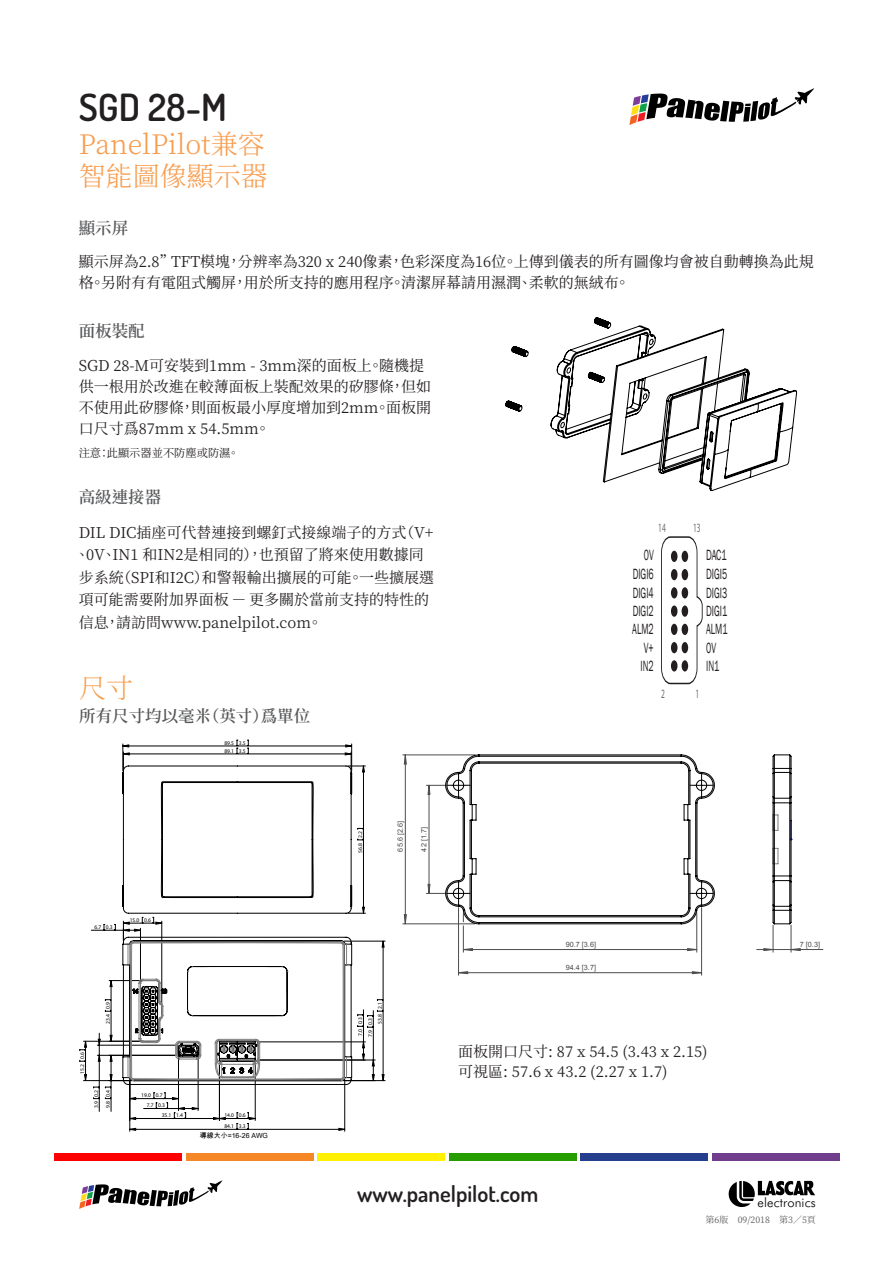
<style>
.page{position:relative;width:893px;height:1263px;background:#fff}
.page>*{position:absolute;margin:0;border:0;box-sizing:border-box;transform-origin:0 0}
.t1{font:600 37.5px "Dosis";color:#231f20}
.t2{font:300 27px/32.4px "Source Han Serif TC";color:#f89d4e}
.t3{font:600 22.5px "Dosis";color:#231f20}
.t4{font:600 16.5px "Source Han Serif TC";color:#57585a}
.t5{font:15.15px/18.5px "Franklin Gothic";color:#231f20;scale:.58 1}
.t6{font:15px/21px "Source Han Serif TC";color:#231f20}
.t7{font:300 12.9px "Futura BT";letter-spacing:.01em;color:#000}
.t8{font:12.75px "Myriad Pro";color:#6c6d70;scale:.58 1}
.t9{font:11.25px "Source Han Serif TC";color:#231f20}
.t10{font:9px "Source Han Serif TC";color:#57585a}
.t11{font:7.2px "Arial";color:#4d4d4d}
.t12{font:7.05px "Arial Unicode MS";color:#000}
.t13{font:5.55px "Arial";color:#000}
</style>
<div class="page">
<div style="left:55px;top:1153px;width:127px;height:8px;background:#f00"></div>
<div style="left:449px;top:1153px;width:128px;height:8px;background:#269e00"></div>
<div style="left:186px;top:1153px;width:128px;height:8px;background:#f58726"></div>
<div style="left:580px;top:1153px;width:128px;height:8px;background:#253f8e"></div>
<div style="left:317px;top:1153px;width:128px;height:8px;background:#fff101"></div>
<div style="left:712px;top:1153px;width:127px;height:8px;background:#713e8d"></div>
<svg style="left:729px;top:1181px;width:86px;height:26px"></svg>
<svg style="left:79px;top:1180px;width:144px;height:29px"></svg>
<svg style="left:629px;top:88px;width:185px;height:37px"></svg>
<svg style="left:505px;top:317px;width:292px;height:174px"></svg>
<svg style="left:661px;top:536px;width:42px;height:149px"></svg>
<hr style="left:344px;top:941px;width:41px;height:1px;background:#000">
<hr style="left:344px;top:1080px;width:41px;height:1px;background:#000">
<svg style="left:80px;top:740px;width:304px;height:391px"></svg>
<hr style="left:458px;top:907px;width:1px;height:68px;background:#4d4d4d">
<hr style="left:701px;top:907px;width:1px;height:68px;background:#4d4d4d">
<hr style="left:791px;top:949px;width:32px;height:1px;background:#4d4d4d">
<hr style="left:403px;top:755px;width:72px;height:1px;background:#4d4d4d">
<hr style="left:403px;top:923px;width:72px;height:1px;background:#4d4d4d">
<svg style="left:404px;top:754px;width:397px;height:220px"></svg>
<h1 class="t1" style="left:79px;top:83px;width:150px">SGD 28-M</h1>
<h2 class="t2" style="left:79px;top:128px;width:191px">PanelPilot兼容智能圖像顯示器</h2>
<p class="t4" style="left:79px;top:218px;width:51px">顯示屏</p>
<p class="t6" style="left:79px;top:252px;width:736px">顯示屏為2.8”TFT模塊，分辨率為320 x 240像素，色彩深度為16位。上傳到儀表的所有圖像均會被自動轉換為此規格。另附有有電阻式觸屏，用於所支持的應用程序。清潔屏幕請用濕潤、柔軟的無絨布。</p>
<p class="t4" style="left:79px;top:321px;width:68px">面板裝配</p>
<p class="t6" style="left:79px;top:355px;width:354px">SGD 28-M可安裝到1mm - 3mm深的面板上。隨機提供一根用於改進在較薄面板上裝配效果的矽膠條，但如不使用此矽膠條，則面板最小厚度增加到2mm。面板開口尺寸爲87mm x 54.5mm。</p>
<p class="t9" style="left:79px;top:447px;width:162px">注意：此顯示器並不防塵或防濕。</p>
<p class="t4" style="left:79px;top:487px;width:84px">高級連接器</p>
<p class="t6" style="left:75px;top:521px;width:361px;line-height:22.5px">DIL DIC插座可代替連接到螺釘式接線端子的方式（V+、0V、IN1 和IN2是相同的），也預留了將來使用數據同步系統（SPI和I2C）和警報輸出擴展的可能。一些擴展選項可能需要附加界面板 － 更多關於當前支持的特性的信息，請訪問www.panelpilot.com。</p>
<p class="t2" style="left:79px;top:672px;width:56px">尺寸</p>
<p class="t4" style="left:79px;top:706px;width:233px">所有尺寸均以毫米（英寸）爲單位</p>
<p class="t13" style="left:224px;top:739px;width:23px">89.5 3.5</p>
<p class="t13" style="left:224px;top:747px;width:23px">89.1 3.5</p>
<p class="t8" style="left:658px;top:519px;width:15px">14</p>
<p class="t8" style="left:693px;top:519px;width:15px">13</p>
<p class="t5" style="left:632px;top:546px;width:39px;text-align:right">0V<br>DIGI6<br>DIGI4<br>DIGI2<br>ALM2<br>V+<br>IN2</p>
<p class="t8" style="left:661px;top:685px;width:8px">2</p>
<p class="t8" style="left:695px;top:686px;width:8px">1</p>
<p class="t5" style="left:706px;top:546px;width:39px">DAC1<br>DIGI5<br>DIGI3<br>DIGI1<br>ALM1<br>0V<br>IN1</p>
<p class="t13" style="left:95px;top:924px;width:20px">6.7 0.3</p>
<p class="t13" style="left:130px;top:916px;width:23px">15.0 0.6</p>
<p class="t13" style="left:105px;top:1024px;width:23px;rotate:-90deg">23.4 0.9</p>
<p class="t13" style="left:79px;top:1074px;width:23px;rotate:-90deg">15.2 0.6</p>
<p class="t13" style="left:93px;top:1108px;width:20px;rotate:-90deg">3.9 0.2</p>
<p class="t13" style="left:105px;top:1097px;width:8px;rotate:-90deg">0.4</p>
<p class="t13" style="left:141px;top:1092px;width:23px">19.0 0.7</p>
<p class="t13" style="left:105px;top:1108px;width:8px;rotate:-90deg">9.8</p>
<p class="t13" style="left:147px;top:1102px;width:20px">7.7 0.3</p>
<p class="t13" style="left:162px;top:1112px;width:23px">35.1 1.4</p>
<p class="t13" style="left:224px;top:1112px;width:23px">14.0 0.6</p>
<p class="t13" style="left:224px;top:1123px;width:23px">84.1 3.3</p>
<p class="t12" style="left:200px;top:1130px;width:70px">導線大小=16-26 AWG</p>
<p class="t13" style="left:357px;top:853px;width:23px;rotate:-90deg">56.8 2.2</p>
<p class="t11" style="left:396px;top:851px;width:32px;rotate:-90deg">65.6 [2.6]</p>
<p class="t11" style="left:419px;top:851px;width:26px;rotate:-90deg">42 [1.7]</p>
<p class="t13" style="left:377px;top:1024px;width:23px;rotate:-90deg">53.8 2.1</p>
<p class="t13" style="left:357px;top:1036px;width:20px;rotate:-90deg">7.0 0.3</p>
<p class="t13" style="left:367px;top:1037px;width:20px;rotate:-90deg">7.9 0.3</p>
<p class="t11" style="left:566px;top:940px;width:32px">90.7 [3.6]</p>
<p class="t11" style="left:800px;top:940px;width:22px">7 [0.3]</p>
<p class="t11" style="left:566px;top:963px;width:32px">94.4 [3.7]</p>
<p class="t6" style="left:458px;top:1041px;width:251px">面板開口尺寸: 87 x 54.5 (3.43 x 2.15)</p>
<p class="t6" style="left:458px;top:1061px;width:211px">可視區: 57.6 x 43.2 (2.27 x 1.7)</p>
<h3 class="t3" style="left:357px;top:1179px;width:183px">www.panelpilot.com</h3>
<p class="t7" style="left:757px;top:1194px;width:60px">electronics</p>
<p class="t10" style="left:705px;top:1215px;width:112px">第6版 09/2018 第3／5頁</p>
</div>
